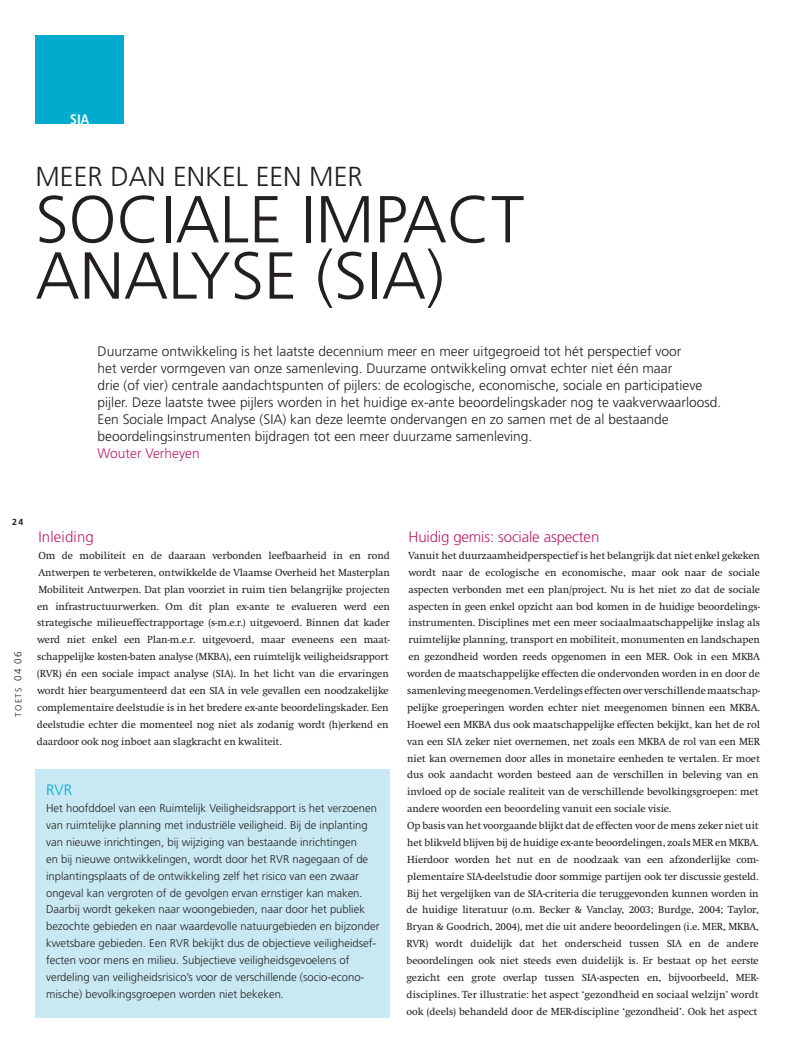
<style>
.page{position:relative;width:798px;height:1053px;background:#fff}
.page>*{position:absolute;margin:0;border:0;box-sizing:border-box;transform-origin:0 0}
._02_Kop{font:300 66.25px "Frutiger";color:#231f20}
._01_chapeau{font:300 27.5px "Frutiger";color:#231f20}
._05_tussenkop{font:300 15px "Frutiger";letter-spacing:-.01em;color:#b62270}
._12_kaderkop{font:300 15px "Frutiger";color:#00abcd}
.Platte_tekst_2{font:300 13.75px/16.9px "Frutiger";color:#231f20}
._04_auteur{font:300 13.75px "Frutiger";color:#b62270}
._00_rubriek{font:700 condensed 13.75px "Frutiger";color:#fff}
._13_kadertekst{font:300 11.25px/16.9px "Frutiger";color:#231f20}
.Platte_tekst_2-2{font:10.62px/16.9px "Swift";letter-spacing:-.01em;color:#231f20}
.t1{font:300 8.75px "Frutiger";letter-spacing:.14em;color:#231f20}
.t2{font:700 8.75px "Frutiger";color:#231f20}
.s1{font-size:10px}
</style>
<div class="page">
<div style="left:35px;top:35px;width:89px;height:89px;background:#00abcd"></div>
<div style="left:35px;top:769px;width:355px;height:248px;background:#c8e9f3"></div>
<p class="_00_rubriek" style="left:70px;top:111px;width:21px">SIA</p>
<p class="_01_chapeau" style="left:35px;top:161px;width:325px">Meer dan enkel een MER</p>
<p class="_02_Kop" style="left:35px;top:182px;width:490px">SOCIALE IMPACT</p>
<p class="_02_Kop" style="left:35px;top:238px;width:42px">ANAL</p>
<p class="_02_Kop" style="left:190px;top:238px;width:256px">YSE (SIA)</p>
<p class="Platte_tekst_2" style="left:97px;top:343px;width:625px">Duurzame ontwikkeling is het laatste decennium meer en meer uitgegroeid tot hét perspectief voor<br>het verder vormgeven van onze samenleving. Duurzame ontwikkeling omvat echter niet één maar<br>drie (of vier) centrale aandachtspunten of pijlers: de ecologische, economische, sociale en participatieve pijler. Deze laatste twee pijlers worden in het huidige ex-ante beoordelingskader nog te vaakverwaarloosd.<br>Een Sociale Impact Analyse (SIA) kan deze leemte ondervangen en zo samen met de al bestaande beoordelingsinstrumenten bijdragen tot een meer duurzame samenleving.</p>
<p class="_04_auteur" style="left:97px;top:445px;width:104px">Wouter Verheyen</p>
<p class="t2" style="left:12px;top:517px;width:12px">24</p>
<p class="t1" style="left:13px;top:716px;width:67px;rotate:-90deg">TOETS <span class="s1">04 06</span></p>
<p class="_05_tussenkop" style="left:38px;top:528px;width:57px">Inleiding</p>
<p class="Platte_tekst_2-2" style="left:37px;top:547px;width:355px">Om de mobiliteit en de daaraan verbonden leefbaarheid in en rond Antwerpen te verbeteren, ontwikkelde de Vlaamse Overheid het Masterplan Mobiliteit Antwerpen. Dat plan voorziet in ruim tien belangrijke projecten en infrastructuurwerken. Om dit plan ex-ante te evalueren werd een strategische milieueffectrapportage (s-m.e.r.) uitgevoerd. Binnen dat kader werd niet enkel een Plan-m.e.r. uitgevoerd, maar eveneens een maat&shy;schappelijke kosten-baten analyse (MKBA), een ruimtelijk veilig-heids-rapport (RVR) én een sociale impact analyse (SIA). In het licht van die ervaringen wordt hier beargu-men-teerd dat een SIA in vele gevallen een noodzakelijke com-ple-mentaire deel-studie is in het bredere ex-ante beoordelingskader. Een deelstudie echter die momenteel nog niet als zodanig wordt (h)erkend en daardoor ook nog inboet aan slagkracht en kwaliteit.</p>
<p class="_12_kaderkop" style="left:46px;top:781px;width:26px">RVR</p>
<p class="_13_kadertekst" style="left:46px;top:800px;width:334px">Het hoofddoel van een Ruimtelijk Veiligheidsrapport is het verzoenen van ruimtelijke planning met industriële veiligheid. Bij de inplanting van nieuwe inrichtingen, bij wijziging van bestaande inrichtingen<br>en bij nieuwe ontwikkelingen, wordt door het RVR nagegaan of de inplantingsplaats of de ontwikkeling zelf het risico van een zwaar ongeval kan vergroten of de gevolgen ervan ernstiger kan maken.<br>Daarbij wordt gekeken naar woongebieden, naar door het publiek bezochte gebieden en naar waardevolle natuurgebieden en bijzonder kwetsbare gebieden. Een RVR bekijkt dus de objectieve veiligheidsef&shy;fecten voor mens en milieu. Subjectieve veiligheidsgevoelens of verdeling van veiligheidsrisico’s voor de verschillende (socio-econo&shy;mische) bevolkingsgroepen worden niet bekeken.</p>
<p class="_05_tussenkop" style="left:408px;top:528px;width:192px">Huidig gemis: sociale aspecten</p>
<p class="Platte_tekst_2-2" style="left:407px;top:547px;width:354px">Vanuit het duurzaamheidperspectief is het belangrijk dat niet enkel gekeken wordt naar de ecologische en economische, maar ook naar de sociale aspecten verbonden met een plan/project. Nu is het niet zo dat de sociale aspecten in geen enkel opzicht aan bod komen in de huidige beoorde-lings&shy;instrumenten. Disciplines met een meer sociaalmaat-schap-pelijke inslag als ruimtelijke planning, transport en mobiliteit, monu-menten en landschapen en gezondheid worden reeds opgenomen in een MER. Ook in een MKBA worden de maatschappelijke effecten die onder-vonden worden in en door de samenleving meegenomen. Verdelings effecten over verschillende maatschap&shy;pelijke groeperingen worden echter niet meegenomen binnen een MKBA.<br>Hoewel een MKBA dus ook maat-schappelijke effecten bekijkt, kan het de rol van een SIA zeker niet overnemen, net zoals een MKBA de rol van een MER niet kan overnemen door alles in monetaire eenheden te vertalen. Er moet dus ook aandacht worden besteed aan de verschillen in beleving van en invloed op de sociale realiteit van de verschillende bevolkingsgroepen: met andere woorden een beoordeling vanuit een sociale visie.</p>
<p class="Platte_tekst_2-2" style="left:406px;top:817px;width:353px;text-align:justify">Op basis van het voorgaande blijkt dat de effecten voor de mens zeker niet uit het blikveld blijven bij de huidige ex-ante beoordelingen, zoals MER en MKBA.<br>Hierdoor worden het nut en de noodzaak van een afzonderlijke com&shy;plementaire SIA-deelstudie door sommige partijen ook ter discussie gesteld.<br>Bij het vergelijken van de SIA-criteria die teruggevonden kunnen worden in de huidige literatuur (o.m. Becker &amp; Vanclay, 2003; Burdge, 2004; Taylor, Bryan &amp; Goodrich, 2004), met die uit andere beoordelingen (i.e. MER, MKBA, RVR) wordt duidelijk dat het onderscheid tussen SIA en de andere beoordelingen ook niet steeds even duidelijk is. Er bestaat op het eerste gezicht een grote overlap tussen SIA-aspecten en, bijvoorbeeld, MER&shy;disciplines. Ter illustratie: het aspect ‘gezondheid en sociaal welzijn’ wordt ook (deels) behandeld door de MER-discipline ‘gezondheid’. Ook het aspect</p>
</div>
